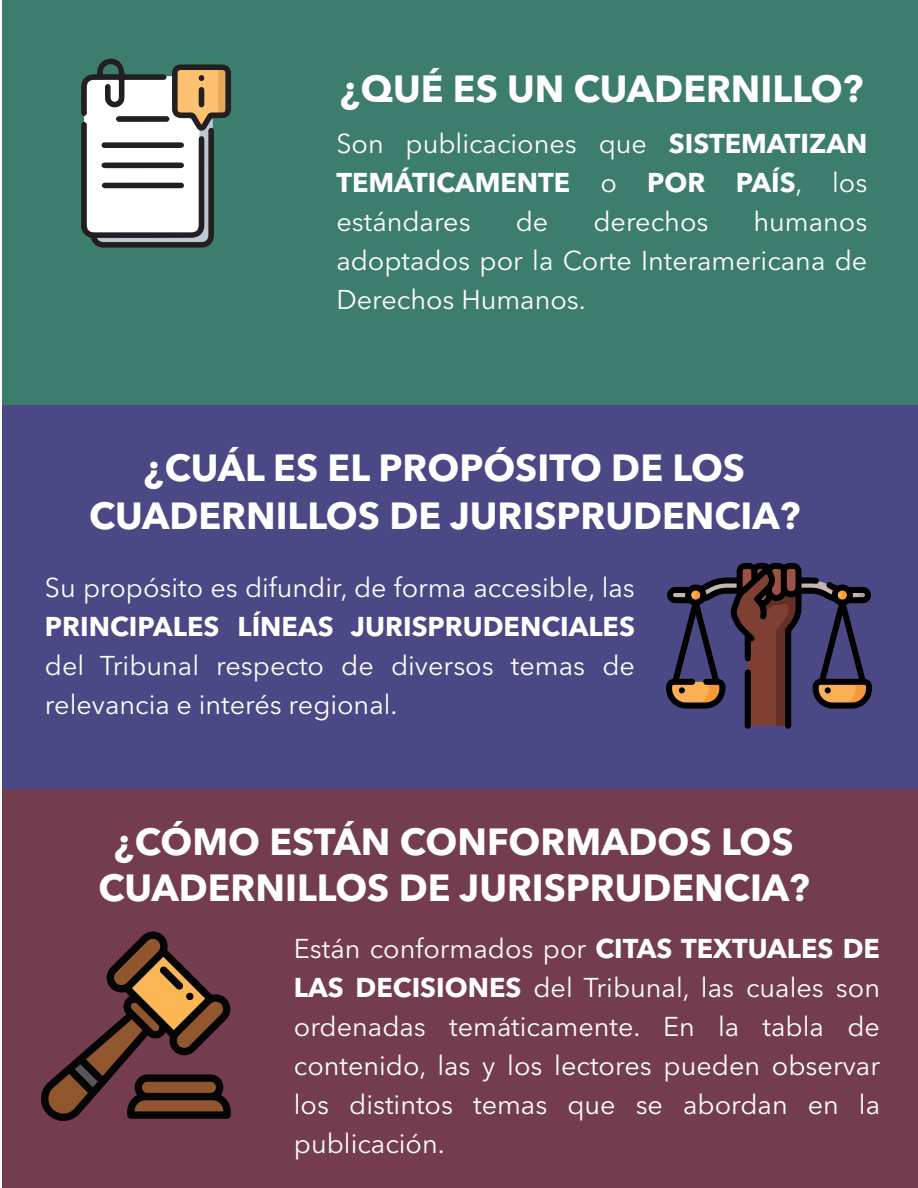
<style>
.page{position:relative;width:918px;height:1188px;background:#fff}
.page>*{position:absolute;margin:0;border:0;box-sizing:border-box;transform-origin:0 0}
.t1{font:700 37.5px/48px "Avenir Next LT Pro";color:#fff;text-align:center}
.t2{font:27px/39px "Avenir Next LT Pro";color:#fff;text-align:justify}
.t3{font:700 27px "Avenir Next LT Pro";color:#fff}
.s1{font-weight:700}
</style>
<div class="page">
<div style="left:3px;top:399px;width:915px;height:403px;background:#4a4885"></div>
<div style="left:3px;top:789px;width:915px;height:399px;background:#743d4f"></div>
<div style="left:3px;top:0;width:915px;height:405px;background:#3d7d6d"></div>
<svg style="left:81px;top:59px;width:150px;height:189px"></svg>
<svg style="left:666px;top:563px;width:206px;height:166px"></svg>
<svg style="left:41px;top:931px;width:190px;height:190px"></svg>
<h1 class="t1" style="left:340px;top:65px;width:524px">¿QUÉ ES UN CUADERNILLO?</h1>
<p class="t2" style="left:336px;top:124px;width:533px">Son publicaciones que <span class="s1">SISTEMATIZAN TEMÁTICAMENTE</span> o <span class="s1">POR PAÍS</span>, los estándares</p>
<p class="t2" style="left:336px;top:202px;width:533px;text-indent:417px">humanos adoptados por la Corte Interamericana de Derechos Humanos.</p>
<p class="t2" style="left:516px;top:202px;width:34px">de</p>
<p class="t2" style="left:593px;top:202px;width:117px">derechos</p>
<h1 class="t1" style="left:89px;top:444px;width:713px">¿CUÁL ES EL PROPÓSITO DE LOS<br>CUADERNILLOS DE JURISPRUDENCIA?</h1>
<p class="t2" style="left:45px;top:568px;width:591px">Su propósito es difundir, de forma accesible, las</p>
<p class="t3" style="left:45px;top:610px;width:591px">PRINCIPALES LÍNEAS JURISPRUDENCIALES</p>
<p class="t2" style="left:45px;top:646px;width:592px">del Tribunal respecto de diversos temas de relevancia e interés regional.</p>
<h1 class="t1" style="left:98px;top:818px;width:713px;line-height:46.5px">¿CÓMO ESTÁN CONFORMADOS LOS<br>CUADERNILLOS DE JURISPRUDENCIA?</h1>
<p class="t2" style="left:294px;top:929px;width:588px">Están conformados por <span class="s1">CITAS TEXTUALES DE LAS DECISIONES</span> del Tribunal, las cuales son ordenadas temáticamente. En la tabla de contenido, las y los lectores pueden observar los distintos temas que se abordan en la publicación.</p>
</div>
